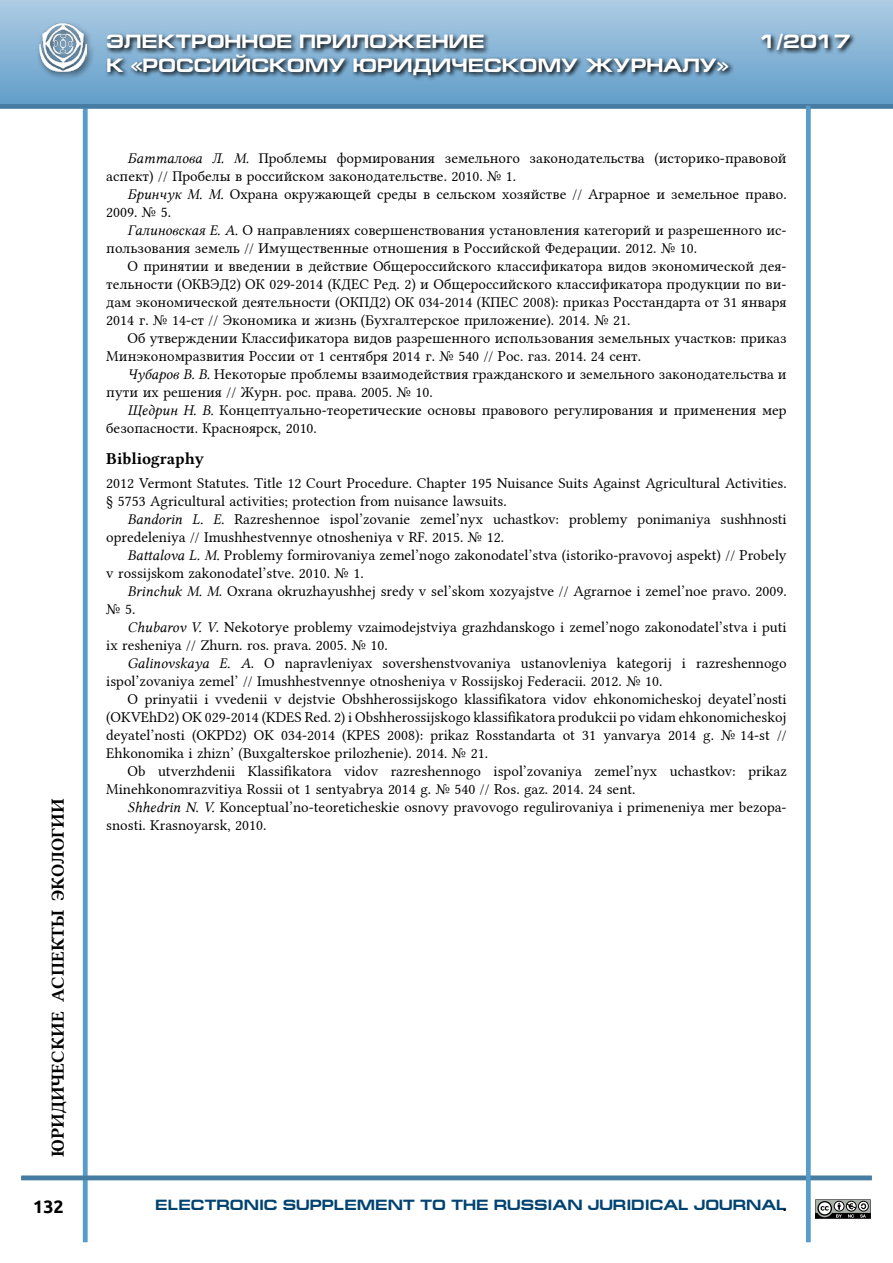
<style>
.page{position:relative;width:893px;height:1263px;background:#fff}
.page>*{position:absolute;margin:0;border:0;box-sizing:border-box;transform-origin:0 0}
.t1{font:700 19.5px "Europe Ext";color:#fff}
.t2{font:18px "Lin Libertine B";color:#000}
.t3{font:700 18px "Ubuntu";color:#000}
.t4{font:16.5px "Lin Libertine B";color:#000}
.t5{font:15px/18px "Lin Libertine";color:#000}
.t6{font:700 15px "Europe Ext";color:#004371}
.t7{font:15px "Free Set Bold Cyrillic";color:#000}
.s1{font-family:"Lin Libertine I"}
</style>
<div class="page">
<svg style="left:815px;top:1199px;width:56px;height:20px"></svg>
<div style="left:0;top:0;width:893px;height:106px;background:linear-gradient(to bottom,#aecce4,#619dc9)"></div>
<hr style="left:83px;top:106px;width:4px;height:1136px;background:#589cca">
<hr style="left:21px;top:1176px;width:851px;height:4px;background:#467ba2">
<div style="left:0;top:104px;width:893px;height:5px;background:#467ba2"></div>
<div style="left:35px;top:20px;width:60px;height:60px;background:#000;opacity:.63"></div>
<img style="left:39px;top:24px;width:48px;height:48px">
<svg style="left:105px;top:31px;width:751px;height:50px"></svg>
<hr style="left:806px;top:106px;width:4px;height:1136px;background:#589cca">
<p class="t2" style="left:46px;top:1157px;width:360px;rotate:-90deg">ЮРИДИЧЕСКИЕ АСПЕКТЫ ЭКОЛОГИИ</p>
<h1 class="t1" style="left:106px;top:31px;width:380px">ЭЛЕКТРОННОЕ ПРИЛОЖЕНИЕ</h1>
<h1 class="t1" style="left:760px;top:31px;width:92px">1/2017</h1>
<h1 class="t1" style="left:106px;top:54px;width:624px">К «РОССИЙСКОМУ ЮРИДИЧЕСКОМУ ЖУРНАЛУ»</h1>
<p class="t5" style="left:106px;top:147px;width:682px;text-indent:21px"><span class="s1">Батталова Л. М.</span> Проблемы формирования земельного законодательства (историко-правовой аспект) // Пробелы в российском законодательстве. 2010. № 1.</p>
<p class="t5" style="left:106px;top:183px;width:682px;text-indent:21px"><span class="s1">Бринчук М. М.</span> Охрана окружающей среды в сельском хозяйстве // Аграрное и земельное право.<br>2009. № 5.</p>
<p class="t5" style="left:106px;top:219px;width:682px;text-indent:21px"><span class="s1">Галиновская Е. А.</span> О направлениях совершенствования установления категорий и разрешенного ис&shy;пользования земель // Имущественные отношения в Российской Федерации. 2012. № 10.</p>
<p class="t5" style="left:106px;top:255px;width:682px;text-align:justify;text-indent:21px">О принятии и введении в действие Общероссийского классификатора видов экономической дея&shy;тельности (ОКВЭД2) ОК 029-2014 (КДЕС Ред. 2) и Общероссийского классификатора продукции по ви&shy;дам экономической деятельности (ОКПД2) ОК 034-2014 (КПЕС 2008): приказ Росстандарта от 31 января 2014 г. № 14-ст // Экономика и жизнь (Бухгалтерское приложение). 2014. № 21.</p>
<p class="t5" style="left:106px;top:327px;width:682px;text-indent:21px">Об утверждении Классификатора видов разрешенного использования земельных участков: приказ<br>Минэкономразвития России от 1 сентября 2014 г. № 540 // Рос. газ. 2014. 24 сент.</p>
<p class="t5" style="left:106px;top:363px;width:682px;text-indent:21px"><span class="s1">Чубаров В. В.</span> Некоторые проблемы взаимодействия гражданского и земельного законодательства и пути их решения // Журн. рос. права. 2005. № 10.</p>
<p class="t5" style="left:106px;top:399px;width:682px;text-indent:21px"><span class="s1">Щедрин Н. В.</span> Концептуально-теоретические основы правового регулирования и применения мер безопасности. Красноярск, 2010.</p>
<p class="t4" style="left:106px;top:448px;width:99px">Bibliography</p>
<p class="t5" style="left:106px;top:473px;width:682px">2012 Vermont Statutes. Title 12 Court Procedure. Chapter 195 Nuisance Suits Against Agricultural Activities. § 5753 Agricultural activities; protection from nuisance lawsuits.</p>
<p class="t5" style="left:106px;top:509px;width:682px;text-indent:21px"><span class="s1">Bandorin L. E.</span> Razreshennoe ispol’zovanie zemel’nyx uchastkov: problemy ponimaniya sushhnosti opredeleniya // Imushhestvennye otnosheniya v RF. 2015. № 12.</p>
<p class="t5" style="left:106px;top:545px;width:682px;text-indent:21px"><span class="s1">Battalova L. M.</span> Problemy formirovaniya zemel’nogo zakonodatel’stva (istoriko-pravovoj aspekt) // Probely v rossijskom zakonodatel’stve. 2010. № 1.</p>
<p class="t5" style="left:106px;top:581px;width:682px;text-indent:21px"><span class="s1">Brinchuk M. M</span>. Oxrana okruzhayushhej sredy v sel’skom xozyajstve // Agrarnoe i zemel’noe pravo. 2009. № 5.</p>
<p class="t5" style="left:106px;top:617px;width:682px;text-indent:21px"><span class="s1">Chubarov V. V</span>. Nekotorye problemy vzaimodejstviya grazhdanskogo i zemel’nogo zakonodatel’stva i puti ix resheniya // Zhurn. ros. prava. 2005. № 10.</p>
<p class="t5" style="left:106px;top:653px;width:682px;text-indent:21px"><span class="s1">Galinovskaya E. A</span>. O napravleniyax sovershenstvovaniya ustanovleniya kategorij i razreshennogo ispol’zovaniya zemel’ // Imushhestvennye otnosheniya v Rossijskoj Federacii. 2012. № 10.</p>
<p class="t5" style="left:106px;top:689px;width:682px;text-align:justify;text-indent:21px">O prinyatii i vvedenii v dejstvie Obshherossijskogo klassifikatora vidov ehkonomicheskoj deyatel’nosti (OKVEhD2) OK 029-2014 (KDES Red. 2) i Obshherossijskogo klassifikatora produkcii po vidam ehkonomicheskoj deyatel’nosti (OKPD2) OK 034-2014 (KPES 2008): prikaz Rosstandarta ot 31 yanvarya 2014 g. № 14-st // Ehkonomika i zhizn’ (Buxgalterskoe prilozhenie). 2014. № 21.</p>
<p class="t5" style="left:106px;top:761px;width:682px;text-indent:21px">Ob utverzhdenii Klassifikatora vidov razreshennogo ispol’zovaniya zemel’nyx uchastkov: prikaz<br>Minehkonomrazvitiya Rossii ot 1 sentyabrya 2014 g. № 540 // Ros. gaz. 2014. 24 sent.</p>
<p class="t5" style="left:106px;top:797px;width:682px;text-indent:21px"><span class="s1">Shhedrin N. V.</span> Konceptual’no-teoreticheskie osnovy pravovogo regulirovaniya i primeneniya mer bezopa&shy;snosti. Krasnoyarsk, 2010.</p>
<p class="t3" style="left:33px;top:1196px;width:32px">132</p>
<p class="t6" style="left:155px;top:1196px;width:633px">ELECTRONIC SUPPLEMENT TO THE RUSSIAN JURIDICAL JOURNAL</p>
<p class="t7" style="left:783px;top:1197px;width:5px">.</p>
</div>
